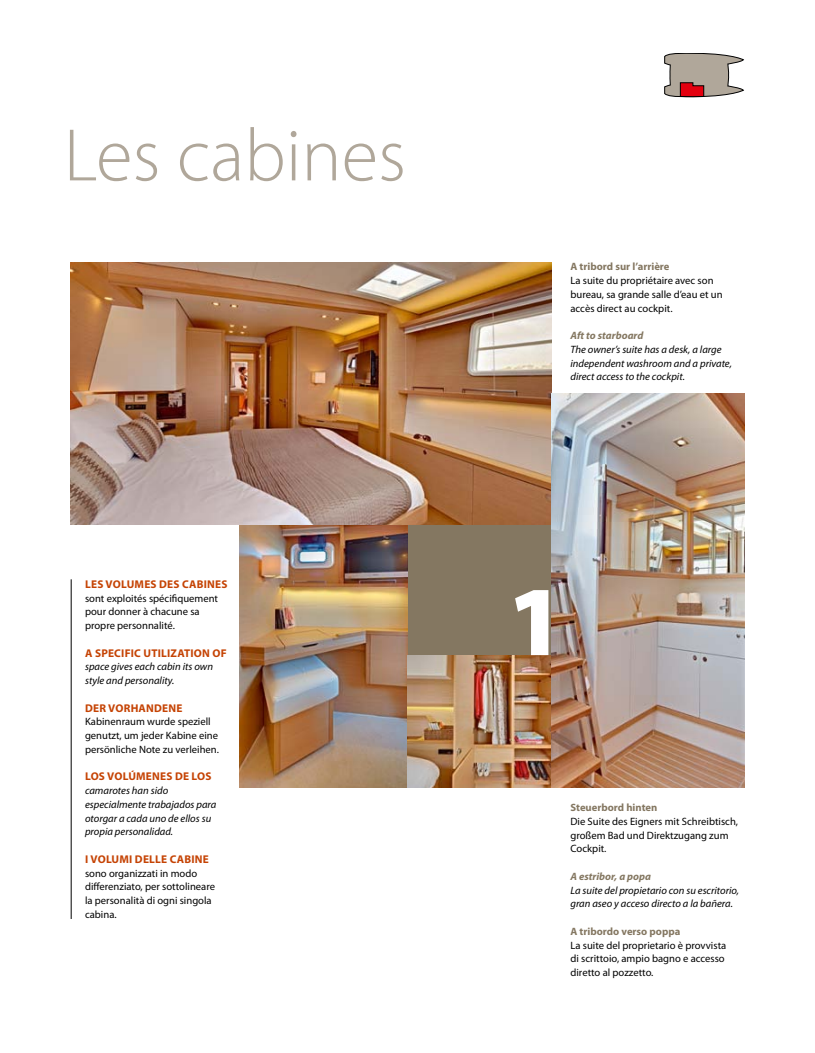
<style>
.page{position:relative;width:815px;height:1053px;background:#fff}
.page>*{position:absolute;margin:0;border:0;box-sizing:border-box;transform-origin:0 0}
.t1{font:900 100px "Myriad Pro";color:#fff}
.t2{font:300 75px "Myriad Pro";color:#b0a79a}
.t3{font:700 11.25px "Myriad Pro";letter-spacing:.02em;color:#c54304}
.t4{font:10.62px/13.8px "Myriad Pro";color:#000}
.t5{font:italic 10.62px/13.8px "Myriad Pro";color:#000}
.t6{font:700 10.62px "Myriad Pro";color:#847761}
.t7{font:italic 700 10.62px "Myriad Pro";color:#847761}
</style>
<div class="page">
<div style="left:407px;top:524px;width:156px;height:132px;background:#847761"></div>
<img style="left:239px;top:524px;width:168px;height:263px">
<img style="left:407px;top:656px;width:144px;height:131px">
<img style="left:71px;top:262px;width:480px;height:262px">
<img style="left:551px;top:393px;width:193px;height:394px">
<hr style="left:71px;top:579px;width:1px;height:339px;background:#000">
<svg style="left:664px;top:53px;width:80px;height:45px"></svg>
<h2 class="t2" style="left:64px;top:110px;width:344px">Les cabines</h2>
<p class="t3" style="left:85px;top:576px;width:144px">LES VOLUMES DES CABINES</p>
<p class="t4" style="left:85px;top:591px;width:135px">sont exploités spécifiquement pour donner à chacune sa propre personnalité.</p>
<p class="t3" style="left:85px;top:645px;width:141px">A SPECIFIC UTILIZATION OF</p>
<p class="t5" style="left:85px;top:659px;width:129px">space gives each cabin its own style and personality.</p>
<p class="t3" style="left:85px;top:700px;width:99px">DER VORHANDENE</p>
<p class="t4" style="left:85px;top:714px;width:135px">Kabinenraum wurde speziell genutzt, um jeder Kabine eine persönliche Note zu verleihen.</p>
<p class="t3" style="left:85px;top:769px;width:128px">LOS VOLÚMENES DE LOS</p>
<p class="t5" style="left:85px;top:783px;width:133px">camarotes han sido especialmente trabajados para otorgar a cada uno de ellos su propia personalidad.</p>
<p class="t3" style="left:85px;top:851px;width:125px">I VOLUMI DELLE CABINE</p>
<p class="t4" style="left:85px;top:866px;width:132px">sono organizzati in modo differenziato, per sottolineare la personalità di ogni singola cabina.</p>
<p class="t6" style="left:570px;top:260px;width:101px">A TRIBORD SUR L’ARRIÈRE</p>
<p class="t4" style="left:570px;top:273px;width:154px">La suite du propriétaire avec son bureau, sa grande salle d’eau et un accès direct au cockpit.</p>
<p class="t7" style="left:570px;top:328px;width:75px">Aft to starboard</p>
<p class="t5" style="left:570px;top:342px;width:163px">The owner’s suite has a desk, a large independent washroom and a private, direct access to the cockpit.</p>
<h1 class="t1" style="left:507px;top:554px;width:59px">1</h1>
<p class="t6" style="left:570px;top:800px;width:88px">STEUERBORD HINTEN</p>
<p class="t4" style="left:570px;top:814px;width:169px">Die Suite des Eigners mit Schreibtisch, großem Bad und Direktzugang zum<br>Cockpit.</p>
<p class="t7" style="left:570px;top:869px;width:82px">A estribor, a popa</p>
<p class="t5" style="left:570px;top:882px;width:170px">La suite del propietario con su escritorio, gran aseo y acceso directo a la bañera.</p>
<p class="t6" style="left:570px;top:924px;width:111px">A TRIBORDO VERSO POPPA</p>
<p class="t4" style="left:570px;top:937px;width:157px">La suite del proprietario è provvista di scrittoio, ampio bagno e accesso diretto al pozzetto.</p>
</div>
